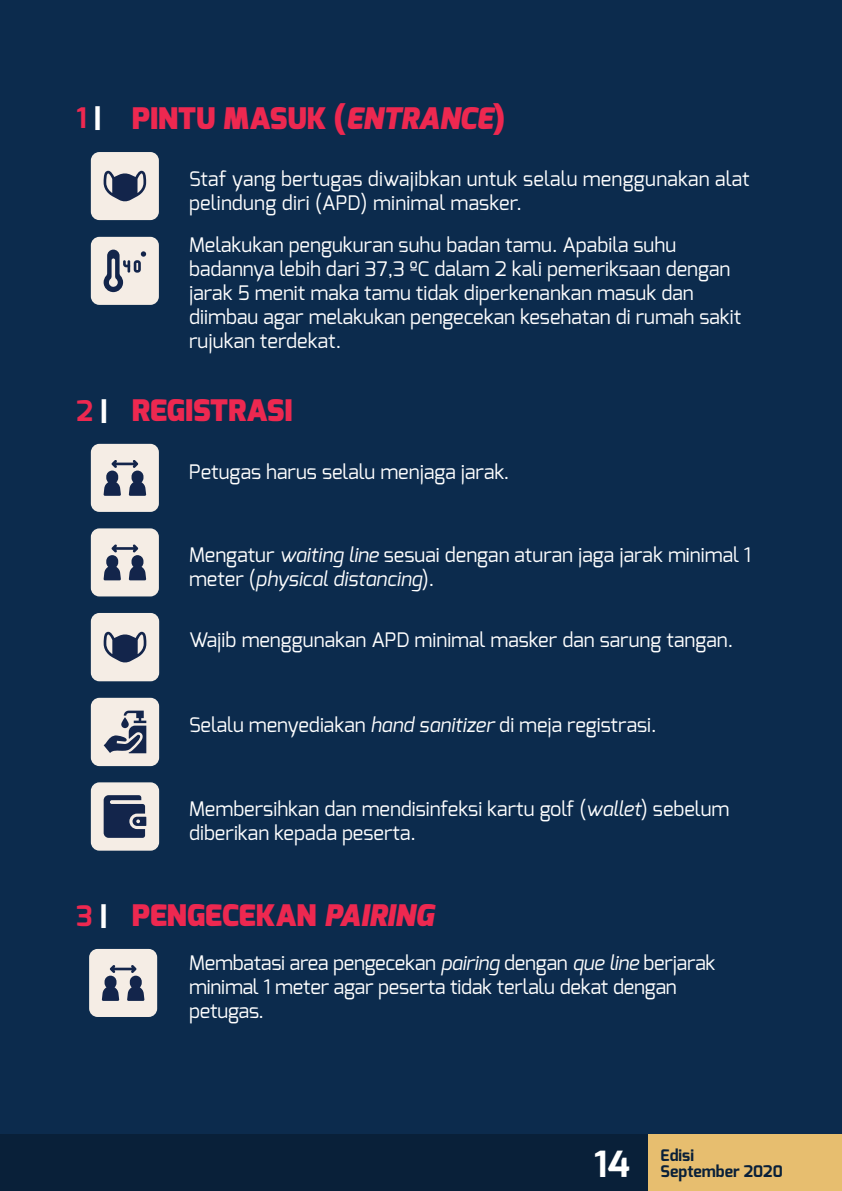
<style>
.page{position:relative;width:842px;height:1191px;background:#0c2b4d}
.page>*{position:absolute;margin:0;border:0;box-sizing:border-box;transform-origin:0 0}
.t1{font:700 36px "Exo";color:#fff}
.t2{font:900 29.6px "Exo";color:#ed2850}
.t3{font:20px/24px "Exo";color:#fff}
.t4{font:700 16px/16px "Exo";color:#092039}
.s1{font-weight:700;font-size:28.2px}
.s2{font-size:28.2px;color:#fff}
.s3{font-style:italic}
</style>
<div class="page">
<div style="left:0;top:1134px;width:842px;height:57px;background:#e7be6f"></div>
<div style="left:0;top:1134px;width:648px;height:57px;background:#092039"></div>
<div style="left:91px;top:152px;width:68px;height:68px;background:#f5ede5;border-radius:9px"></div>
<svg style="left:104px;top:171px;width:42px;height:31px"></svg>
<div style="left:91px;top:237px;width:68px;height:68px;background:#f5ede5;border-radius:9px"></div>
<svg style="left:104px;top:250px;width:42px;height:42px"></svg>
<div style="left:91px;top:444px;width:68px;height:68px;background:#f5ede5;border-radius:9px"></div>
<svg style="left:104px;top:460px;width:42px;height:36px"></svg>
<div style="left:91px;top:528px;width:68px;height:68px;background:#f5ede5;border-radius:9px"></div>
<svg style="left:104px;top:544px;width:42px;height:36px"></svg>
<div style="left:91px;top:613px;width:68px;height:68px;background:#f5ede5;border-radius:9px"></div>
<svg style="left:104px;top:632px;width:42px;height:31px"></svg>
<div style="left:91px;top:698px;width:68px;height:68px;background:#f5ede5;border-radius:9px"></div>
<svg style="left:104px;top:710px;width:42px;height:43px"></svg>
<div style="left:91px;top:782px;width:68px;height:68px;background:#f5ede5;border-radius:9px"></div>
<svg style="left:104px;top:795px;width:42px;height:43px;background:#3b4966"></svg>
<div style="left:89px;top:949px;width:68px;height:68px;background:#f5ede5;border-radius:9px"></div>
<svg style="left:102px;top:965px;width:42px;height:36px"></svg>
<h2 class="t2" style="left:77px;top:99px;width:430px"><span class="s1">1</span> <span class="s2">|</span> PINTU MASUK (<span class="s3">ENTRANCE</span>)</h2>
<p class="t3" style="left:189px;top:166px;width:562px">Staf yang bertugas diwajibkan untuk selalu menggunakan alat pelindung diri (APD) minimal masker.</p>
<p class="t3" style="left:189px;top:233px;width:554px">Melakukan pengukuran suhu badan tamu. Apabila suhu badannya lebih dari 37,3 ºC dalam 2 kali pemeriksaan dengan jarak 5 menit maka tamu tidak diperkenankan masuk dan diimbau agar melakukan pengecekan kesehatan di rumah sakit rujukan terdekat.</p>
<h2 class="t2" style="left:77px;top:391px;width:217px"><span class="s1">2</span> <span class="s2">|</span> REGISTRASI</h2>
<p class="t3" style="left:189px;top:459px;width:322px">Petugas harus selalu menjaga jarak.</p>
<p class="t3" style="left:189px;top:543px;width:563px">Mengatur <span class="s3">waiting line</span> sesuai dengan aturan jaga jarak minimal 1 meter (<span class="s3">physical distancing</span>).</p>
<p class="t3" style="left:189px;top:627px;width:545px">Wajib menggunakan APD minimal masker dan sarung tangan.</p>
<p class="t3" style="left:189px;top:712px;width:469px">Selalu menyediakan <span class="s3">hand sanitizer</span> di meja registrasi.</p>
<p class="t3" style="left:189px;top:797px;width:542px">Membersihkan dan mendisinfeksi kartu golf (<span class="s3">wallet</span>) sebelum diberikan kepada peserta.</p>
<h2 class="t2" style="left:77px;top:896px;width:358px"><span class="s1">3</span> <span class="s2">|</span> PENGECEKAN <span class="s3">PAIRING</span></h2>
<p class="t3" style="left:189px;top:951px;width:528px">Membatasi area pengecekan <span class="s3">pairing</span> dengan <span class="s3">que line</span> berjarak minimal 1 meter agar peserta tidak terlalu dekat dengan petugas.</p>
<h1 class="t1" style="left:594px;top:1140px;width:37px">14</h1>
<p class="t4" style="left:660px;top:1146px;width:124px">Edisi<br>September 2020</p>
</div>
